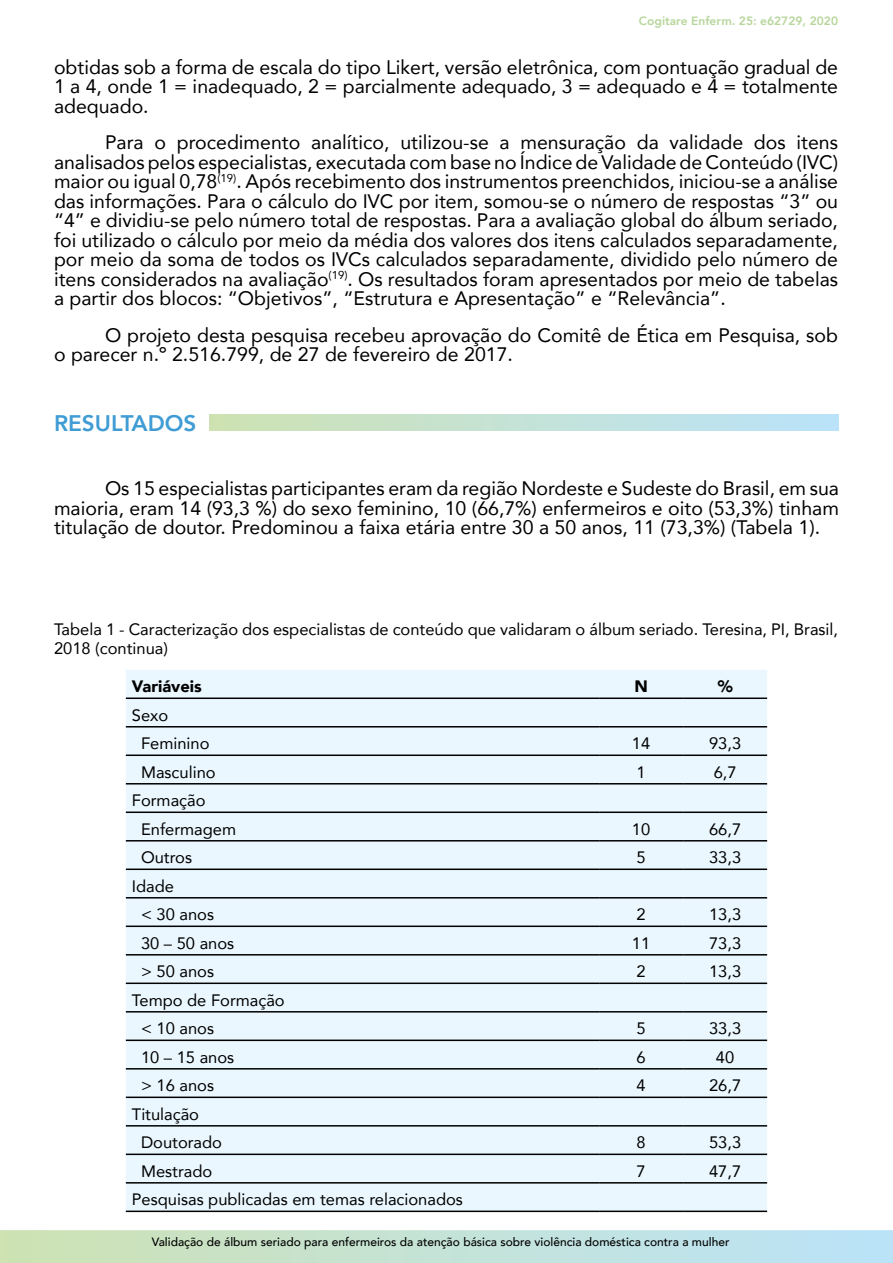
<style>
.page{position:relative;width:893px;height:1263px;background:#fff}
.page>*{position:absolute;margin:0;border:0;box-sizing:border-box;transform-origin:0 0}
.t1{font:800 22.5px "Avenir";color:#409cd4}
.t2{font:19.5px/19.5px "Avenir";color:#000;text-align:justify}
.t3{font:16.5px/28.5px "Avenir";color:#000}
.t4{font:900 16.5px "Avenir";color:#000}
.t5{font:500 12px "Avenir";color:#000}
.t6{font:800 12px "Avenir";color:#b7d69b}
</style>
<div class="page">
<svg style="left:0;top:1230px;width:893px;height:33px;background:#c4e2d6"></svg>
<div style="left:210px;top:414px;width:629px;height:17px;background:linear-gradient(to right,#cee2b2,#bae3fb)"></div>
<div style="left:126px;top:670px;width:641px;height:540px;background:#eaf7fe"></div>
<hr style="left:126px;top:697px;width:473px;height:2px;background:#000">
<hr style="left:599px;top:697px;width:84px;height:2px;background:#000">
<hr style="left:683px;top:697px;width:84px;height:2px;background:#000">
<hr style="left:126px;top:726px;width:473px;height:1px;background:#000">
<hr style="left:599px;top:726px;width:84px;height:1px;background:#000">
<hr style="left:683px;top:726px;width:84px;height:1px;background:#000">
<hr style="left:126px;top:754px;width:473px;height:2px;background:#000">
<hr style="left:599px;top:754px;width:84px;height:2px;background:#000">
<hr style="left:683px;top:754px;width:84px;height:2px;background:#000">
<hr style="left:126px;top:783px;width:473px;height:1px;background:#000">
<hr style="left:599px;top:783px;width:84px;height:1px;background:#000">
<hr style="left:683px;top:783px;width:84px;height:1px;background:#000">
<hr style="left:126px;top:811px;width:473px;height:2px;background:#000">
<hr style="left:599px;top:811px;width:84px;height:2px;background:#000">
<hr style="left:683px;top:811px;width:84px;height:2px;background:#000">
<hr style="left:126px;top:840px;width:473px;height:1px;background:#000">
<hr style="left:599px;top:840px;width:84px;height:1px;background:#000">
<hr style="left:683px;top:840px;width:84px;height:1px;background:#000">
<hr style="left:126px;top:868px;width:473px;height:2px;background:#000">
<hr style="left:599px;top:868px;width:84px;height:2px;background:#000">
<hr style="left:683px;top:868px;width:84px;height:2px;background:#000">
<hr style="left:126px;top:897px;width:473px;height:1px;background:#000">
<hr style="left:599px;top:897px;width:84px;height:1px;background:#000">
<hr style="left:683px;top:897px;width:84px;height:1px;background:#000">
<hr style="left:126px;top:925px;width:473px;height:2px;background:#000">
<hr style="left:599px;top:925px;width:84px;height:2px;background:#000">
<hr style="left:683px;top:925px;width:84px;height:2px;background:#000">
<hr style="left:126px;top:954px;width:473px;height:1px;background:#000">
<hr style="left:599px;top:954px;width:84px;height:1px;background:#000">
<hr style="left:683px;top:954px;width:84px;height:1px;background:#000">
<hr style="left:126px;top:982px;width:473px;height:2px;background:#000">
<hr style="left:599px;top:982px;width:84px;height:2px;background:#000">
<hr style="left:683px;top:982px;width:84px;height:2px;background:#000">
<hr style="left:126px;top:1011px;width:473px;height:1px;background:#000">
<hr style="left:599px;top:1011px;width:84px;height:1px;background:#000">
<hr style="left:683px;top:1011px;width:84px;height:1px;background:#000">
<hr style="left:126px;top:1039px;width:473px;height:2px;background:#000">
<hr style="left:599px;top:1039px;width:84px;height:2px;background:#000">
<hr style="left:683px;top:1039px;width:84px;height:2px;background:#000">
<hr style="left:126px;top:1068px;width:473px;height:1px;background:#000">
<hr style="left:599px;top:1068px;width:84px;height:1px;background:#000">
<hr style="left:683px;top:1068px;width:84px;height:1px;background:#000">
<hr style="left:126px;top:1096px;width:473px;height:2px;background:#000">
<hr style="left:599px;top:1096px;width:84px;height:2px;background:#000">
<hr style="left:683px;top:1096px;width:84px;height:2px;background:#000">
<hr style="left:126px;top:1125px;width:473px;height:1px;background:#000">
<hr style="left:599px;top:1125px;width:84px;height:1px;background:#000">
<hr style="left:683px;top:1125px;width:84px;height:1px;background:#000">
<hr style="left:126px;top:1153px;width:473px;height:2px;background:#000">
<hr style="left:599px;top:1153px;width:84px;height:2px;background:#000">
<hr style="left:683px;top:1153px;width:84px;height:2px;background:#000">
<hr style="left:126px;top:1182px;width:473px;height:1px;background:#000">
<hr style="left:599px;top:1182px;width:84px;height:1px;background:#000">
<hr style="left:683px;top:1182px;width:84px;height:1px;background:#000">
<hr style="left:126px;top:1210px;width:473px;height:2px;background:#000">
<hr style="left:599px;top:1210px;width:84px;height:2px;background:#000">
<hr style="left:683px;top:1210px;width:84px;height:2px;background:#000">
<p class="t6" style="left:639px;top:12px;width:201px">Cogitare Enferm. 25: e62729, 2020</p>
<p class="t2" style="left:54px;top:56px;width:786px">obtidas sob a forma de escala do tipo Likert, versão eletrônica, com pontuação gradual de 1 a 4, onde 1 = inadequado, 2 = parcialmente adequado, 3 = adequado e 4 = totalmente adequado.</p>
<p class="t2" style="left:54px;top:132px;width:786px;text-indent:51px">Para o procedimento analítico, utilizou-se a mensuração da validade dos itens analisados pelos especialistas, executada com base no Índice de Validade de Conteúdo (IVC) maior ou igual 0,78<sup>(19)</sup>. Após recebimento dos instrumentos preenchidos, iniciou-se a análise das informações. Para o cálculo do IVC por item, somou-se o número de respostas “3” ou “4” e dividiu-se pelo número total de respostas. Para a avaliação global do álbum seriado, foi utilizado o cálculo por meio da média dos valores dos itens calculados separadamente, por meio da soma de todos os IVCs calculados separadamente, dividido pelo número de itens considerados na avaliação<sup>(19)</sup>. Os resultados foram apresentados por meio de tabelas a partir dos blocos: “Objetivos”, “Estrutura e Apresentação” e “Relevância”.</p>
<p class="t2" style="left:54px;top:324px;width:786px;text-indent:51px">O projeto desta pesquisa recebeu aprovação do Comitê de Ética em Pesquisa, sob o parecer n.º 2.516.799, de 27 de fevereiro de 2017.</p>
<p class="t1" style="left:54px;top:405px;width:144px">RESULTADOS</p>
<p class="t2" style="left:54px;top:478px;width:786px;text-indent:51px">Os 15 especialistas participantes eram da região Nordeste e Sudeste do Brasil, em sua maioria, eram 14 (93,3 %) do sexo feminino, 10 (66,7%) enfermeiros e oito (53,3%) tinham titulação de doutor. Predominou a faixa etária entre 30 a 50 anos, 11 (73,3%) (Tabela 1).</p>
<p class="t3" style="left:54px;top:620px;width:786px;line-height:18.8px">Tabela 1 - Caracterização dos especialistas de conteúdo que validaram o álbum seriado. Teresina, PI, Brasil,<br>2018 (continua)</p>
<p class="t4" style="left:132px;top:672px;width:72px">Variáveis</p>
<p class="t4" style="left:634px;top:672px;width:15px">N</p>
<p class="t4" style="left:718px;top:672px;width:16px">%</p>
<p class="t3" style="left:141px;top:700px;width:70px;text-indent:-9px">Sexo<br>Feminino</p>
<p class="t3" style="left:632px;top:729px;width:20px">14</p>
<p class="t3" style="left:709px;top:729px;width:34px">93,3</p>
<p class="t3" style="left:141px;top:757px;width:76px">Masculino</p>
<p class="t3" style="left:637px;top:757px;width:11px">1</p>
<p class="t3" style="left:714px;top:757px;width:24px">6,7</p>
<p class="t3" style="left:141px;top:786px;width:97px;text-indent:-9px">Formação<br>Enfermagem</p>
<p class="t3" style="left:632px;top:814px;width:20px">10</p>
<p class="t3" style="left:709px;top:814px;width:34px">66,7</p>
<p class="t3" style="left:141px;top:843px;width:53px">Outros</p>
<p class="t3" style="left:637px;top:843px;width:11px">5</p>
<p class="t3" style="left:709px;top:843px;width:34px">33,3</p>
<p class="t3" style="left:141px;top:871px;width:75px;text-indent:-9px">Idade<br>&lt; 30 anos</p>
<p class="t3" style="left:637px;top:900px;width:11px">2</p>
<p class="t3" style="left:709px;top:900px;width:34px">13,3</p>
<p class="t3" style="left:141px;top:928px;width:95px">30 – 50 anos</p>
<p class="t3" style="left:632px;top:928px;width:20px">11</p>
<p class="t3" style="left:709px;top:928px;width:34px">73,3</p>
<p class="t3" style="left:141px;top:957px;width:75px">&gt; 50 anos</p>
<p class="t3" style="left:637px;top:957px;width:11px">2</p>
<p class="t3" style="left:709px;top:957px;width:34px">13,3</p>
<p class="t3" style="left:141px;top:985px;width:145px;text-indent:-9px">Tempo de Formação &lt; 10 anos</p>
<p class="t3" style="left:637px;top:1014px;width:11px">5</p>
<p class="t3" style="left:709px;top:1014px;width:34px">33,3</p>
<p class="t3" style="left:141px;top:1042px;width:95px">10 – 15 anos</p>
<p class="t3" style="left:637px;top:1042px;width:11px">6</p>
<p class="t3" style="left:716px;top:1042px;width:20px">40</p>
<p class="t3" style="left:141px;top:1071px;width:75px">&gt; 16 anos</p>
<p class="t3" style="left:637px;top:1071px;width:11px">4</p>
<p class="t3" style="left:709px;top:1071px;width:34px">26,7</p>
<p class="t3" style="left:141px;top:1099px;width:83px;text-indent:-9px">Titulação<br>Doutorado</p>
<p class="t3" style="left:637px;top:1128px;width:11px">8</p>
<p class="t3" style="left:709px;top:1128px;width:34px">53,3</p>
<p class="t3" style="left:141px;top:1156px;width:73px">Mestrado</p>
<p class="t3" style="left:637px;top:1156px;width:11px">7</p>
<p class="t3" style="left:709px;top:1156px;width:34px">47,7</p>
<p class="t3" style="left:132px;top:1185px;width:333px">Pesquisas publicadas em temas relacionados</p>
<p class="t5" style="left:152px;top:1232px;width:579px">Validação de álbum seriado para enfermeiros da atenção básica sobre violência doméstica contra a mulher</p>
</div>
